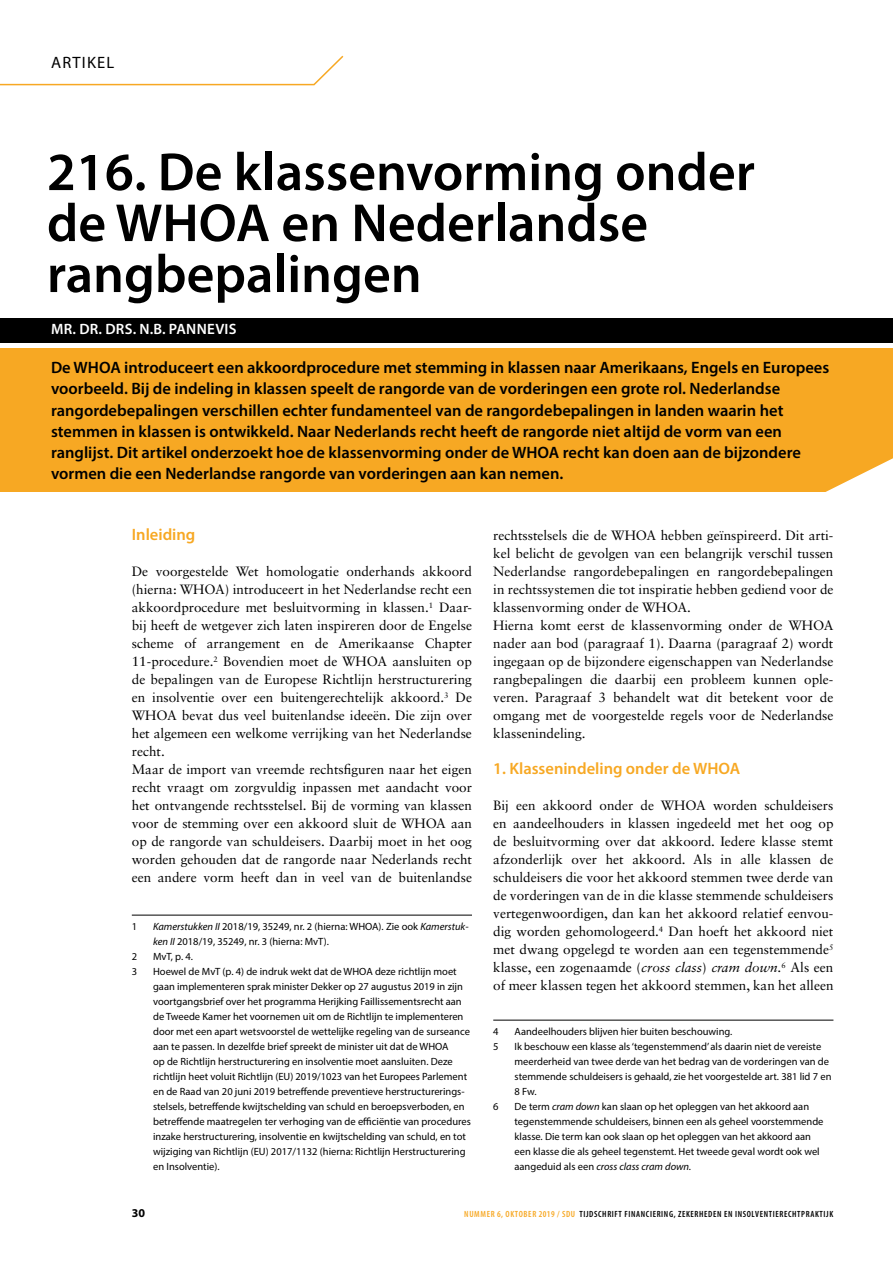
<style>
.page{position:relative;width:893px;height:1263px;background:#fff}
.page>*{position:absolute;margin:0;border:0;box-sizing:border-box;transform-origin:0 0}
.t1{font:600 54px/51px "Myriad Pro";color:#000}
.t2{font:600 16.5px/21px "Myriad Pro";color:#000}
.t3{font:600 16.5px "Myriad Pro";color:#f7a823}
.t4{font:16.5px "Myriad Pro";color:#000}
.t5{font:600 15px "Myriad Pro";letter-spacing:.02em;color:#fff}
.t6{font:13.5px/18px "Sabon LT Std";color:#000}
.t7{font:700 12px "Myriad Pro";color:#000}
.t8{font:10.5px/15px "Myriad Pro";color:#000}
.t9{font:600 condensed 9px "Myriad Pro";letter-spacing:.07em;color:#000}
.s1{font-style:italic}
.s2{color:#f7a823}
</style>
<div class="page">
<div style="left:0;top:318px;width:893px;height:24px;background:#000"></div>
<svg style="left:0;top:55px;width:344px;height:31px"></svg>
<hr style="left:132px;top:915px;width:340px;height:1px;background:#000">
<hr style="left:493px;top:1020px;width:340px;height:1px;background:#000">
<div style="left:0;top:348px;width:893px;height:143px;background:#f7a823"></div>
<svg style="left:816px;top:491px;width:77px;height:1px"></svg>
<p class="t4" style="left:51px;top:53px;width:65px">Arti kel</p>
<h1 class="t1" style="left:47px;top:145px;width:709px">216. De klassenvorming onder de WHOA en Nederlandse rangbepalingen</h1>
<p class="t5" style="left:51px;top:320px;width:187px">MR. DR. DRS. N.B. PANNEVIS</p>
<p class="t2" style="left:51px;top:357px;width:780px">De WHOA introduceert een akkoordprocedure met stemming in klassen naar Amerikaans, Engels en Europees voorbeeld. Bij de indeling in klassen speelt de rangorde van de vorderingen een grote rol. Nederlandse rangordebepalingen verschillen echter fundamenteel van de rangordebepalingen in landen waarin het stemmen in klassen is ontwikkeld. Naar Nederlands recht heeft de rangorde niet altijd de vorm van een ranglijst. Dit artikel onderzoekt hoe de klassenvorming onder de WHOA recht kan doen aan de bijzondere vormen die een Nederlandse rangorde van vorderingen aan kan nemen.</p>
<p class="t3" style="left:132px;top:524px;width:65px">Inleiding</p>
<p class="t6" style="left:132px;top:562px;width:342px">De voorgestelde Wet homologatie onderhands akkoord (hierna: WHOA) introduceert in het Nederlandse recht een akkoordprocedure met besluitvorming in klassen.<sup>1</sup> Daar&shy;bij heeft de wetgever zich laten inspireren door de Engelse scheme of arrangement en de Amerikaanse Chapter 11-procedure.<sup>2</sup> Bovendien moet de WHOA aansluiten op de bepalingen van de Europese Richtlijn herstructurering en insolventie over een buitengerechtelijk akkoord.<sup>3</sup> De WHOA bevat dus veel buitenlandse ideeën. Die zijn over het algemeen een welkome verrijking van het Nederlandse recht.<br>Maar de import van vreemde rechtsfiguren naar het eigen recht vraagt om zorgvuldig inpassen met aandacht voor het ontvangende rechtsstelsel. Bij de vorming van klassen voor de stemming over een akkoord sluit de WHOA aan op de rangorde van schuldeisers. Daarbij moet in het oog worden gehouden dat de rangorde naar Nederlands recht een andere vorm heeft dan in veel van de buitenlandse</p>
<p class="t8" style="left:132px;top:919px;width:7px">1</p>
<p class="t8" style="left:153px;top:919px;width:317px"><span class="s1">Kamerstukken II</span> 2018/19, 35249, nr. 2 (hierna: WHOA). Zie ook <span class="s1">Kamerstuk&shy;ken II</span> 2018/19, 35249, nr. 3 (hierna: MvT).</p>
<p class="t8" style="left:132px;top:949px;width:7px">2</p>
<p class="t8" style="left:153px;top:949px;width:41px">MvT, p. 4.</p>
<p class="t8" style="left:132px;top:964px;width:7px">3</p>
<p class="t8" style="left:153px;top:964px;width:319px">Hoewel de MvT (p. 4) de indruk wekt dat de WHOA deze richtlijn moet gaan implementeren sprak minister Dekker op 27 augustus 2019 in zijn voortgangsbrief over het programma Herijking Faillissementsrecht aan de Tweede Kamer het voornemen uit om de Richtlijn te implementeren door met een apart wetsvoorstel de wettelijke regeling van de surseance aan te passen. In dezelfde brief spreekt de minister uit dat de WHOA<br>op de Richtlijn herstructurering en insolventie moet aansluiten. Deze richtlijn heet voluit Richtlijn (EU) 2019/1023 van het Europees Parlement en de Raad van 20 juni 2019 betreffende preventieve herstructurerings&shy;stelsels, betreffende kwijtschelding van schuld en beroepsverboden, en betreffende maatregelen ter verhoging van de efficiëntie van procedures inzake herstructurering, insolventie en kwijtschelding van schuld, en tot wijziging van Richtlijn (EU) 2017/1132 (hierna: Richtlijn Herstructurering en Insolventie).</p>
<p class="t6" style="left:493px;top:526px;width:342px">rechtsstelsels die de WHOA hebben geïnspireerd. Dit arti&shy;kel belicht de gevolgen van een belangrijk verschil tussen Nederlandse rangordebepalingen en rangordebepalingen in rechtssystemen die tot inspiratie hebben gediend voor de klassenvorming onder de WHOA.<br>Hierna komt eerst de klassenvorming onder de WHOA nader aan bod (paragraaf 1). Daarna (paragraaf 2) wordt ingegaan op de bijzondere eigenschappen van Nederlandse rangbepalingen die daarbij een probleem kunnen ople&shy;veren. Paragraaf 3 behandelt wat dit betekent voor de omgang met de voorgestelde regels voor de Nederlandse klassenindeling.</p>
<p class="t3" style="left:493px;top:758px;width:249px">1. Klassenindeling onder de WHOA</p>
<p class="t6" style="left:493px;top:796px;width:342px;text-align:justify">Bij een akkoord onder de WHOA worden schuldeisers en aandeelhouders in klassen ingedeeld met het oog op de besluitvorming over dat akkoord. Iedere klasse stemt afzonderlijk over het akkoord. Als in alle klassen de schuldeisers die voor het akkoord stemmen twee derde van de vorderingen van de in die klasse stemmende schuldeisers vertegenwoordigen, dan kan het akkoord relatief eenvou&shy;dig worden gehomologeerd.<sup>4</sup> Dan hoeft het akkoord niet met dwang opgelegd te worden aan een tegenstemmende<sup>5 </sup>klasse, een zogenaamde (<span class="s1">cross class</span>) <span class="s1">cram down.</span><sup>6</sup> Als een of meer klassen tegen het akkoord stemmen, kan het alleen</p>
<p class="t8" style="left:493px;top:1024px;width:7px">4</p>
<p class="t8" style="left:514px;top:1024px;width:219px">Aandeelhouders blijven hier buiten beschouwing.</p>
<p class="t8" style="left:493px;top:1039px;width:7px">5</p>
<p class="t8" style="left:514px;top:1039px;width:318px">Ik beschouw een klasse als ‘tegenstemmend’ als daarin niet de vereiste meerderheid van twee derde van het bedrag van de vorderingen van de stemmende schuldeisers is gehaald, zie het voorgestelde art. 381 lid 7 en 8 Fw.</p>
<p class="t8" style="left:493px;top:1099px;width:7px">6</p>
<p class="t8" style="left:514px;top:1099px;width:310px">De term <span class="s1">cram down</span> kan slaan op het opleggen van het akkoord aan tegenstemmende schuldeisers, binnen een als geheel voorstemmende klasse. Die term kan ook slaan op het opleggen van het akkoord aan een klasse die als geheel tegenstemt. Het tweede geval wordt ook wel aangeduid als een <span class="s1">cross class cram down.</span></p>
<p class="t7" style="left:132px;top:1205px;width:15px">30</p>
<p class="t9" style="left:464px;top:1208px;width:371px"><span class="s2">NUMMER 6, OKTOBER 2019 / SDU</span> TIJDSCHRIFT FINANCIERING, ZEKERHEDEN EN INSOLVENTIERECHTPRAKTIJK</p>
</div>
